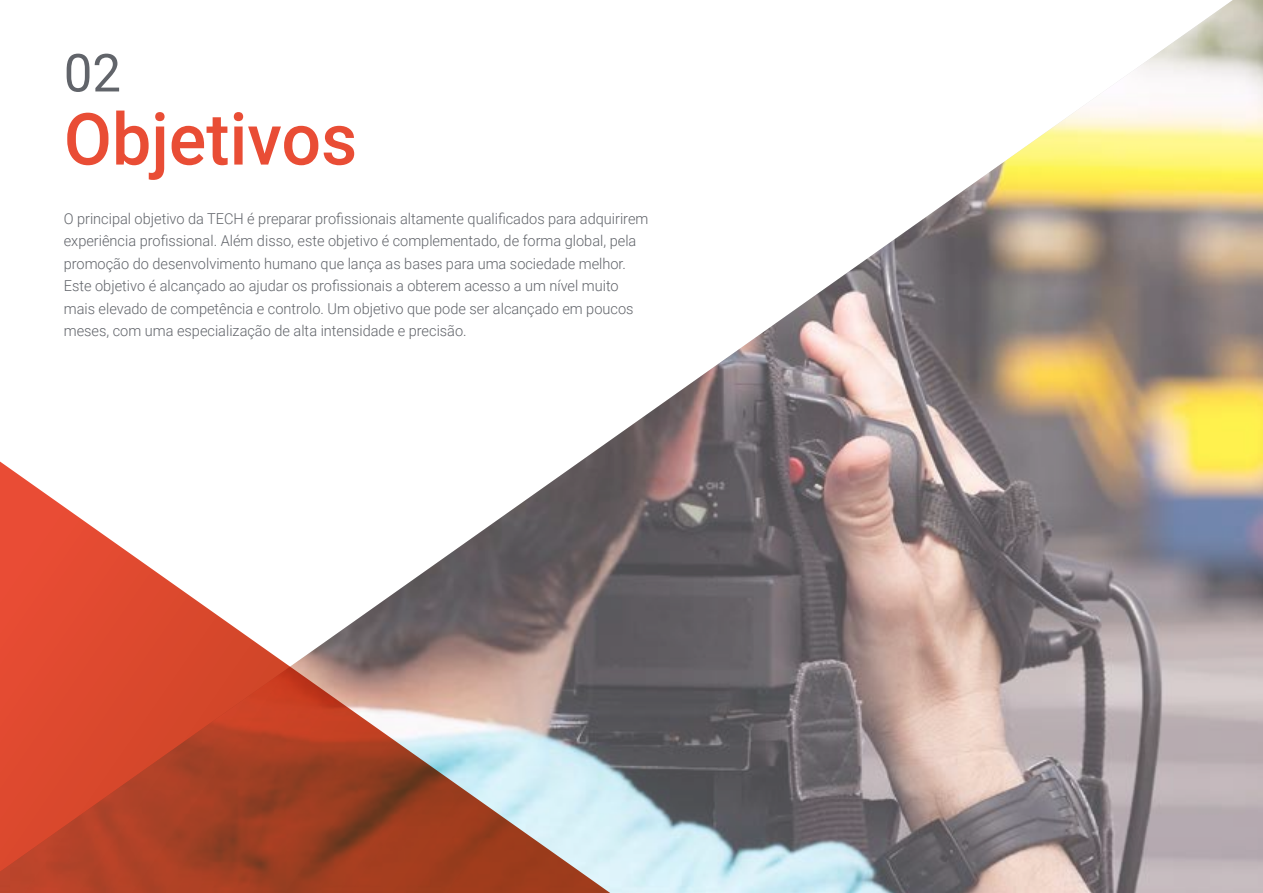
<style>
.page{position:relative;width:1263px;height:893px;background:#fff}
.page>*{position:absolute;margin:0;border:0;box-sizing:border-box;transform-origin:0 0}
.t1{font:500 72px "Roboto";color:#e94d35}
.t2{font:52.5px "Roboto";color:#61646a}
.t3{font:300 15px/22.5px "Roboto";color:#61646a}
</style>
<div class="page">
<img style="left:602px;top:0;width:661px;height:893px">
<svg style="left:0;top:446px;width:640px;height:447px"></svg>
<h2 class="t2" style="left:64px;top:36px;width:59px">02</h2>
<h1 class="t1" style="left:64px;top:89px;width:295px">Objetivos</h1>
<p class="t3" style="left:64px;top:207px;width:586px">O principal objetivo da TECH é preparar profissionais altamente qualificados para adquirirem experiência profissional. Além disso, este objetivo é complementado, de forma global, pela promoção do desenvolvimento humano que lança as bases para uma sociedade melhor.<br>Este objetivo é alcançado ao ajudar os profissionais a obterem acesso a um nível muito mais elevado de competência e controlo. Um objetivo que pode ser alcançado em poucos meses, com uma especialização de alta intensidade e precisão.</p>
</div>
